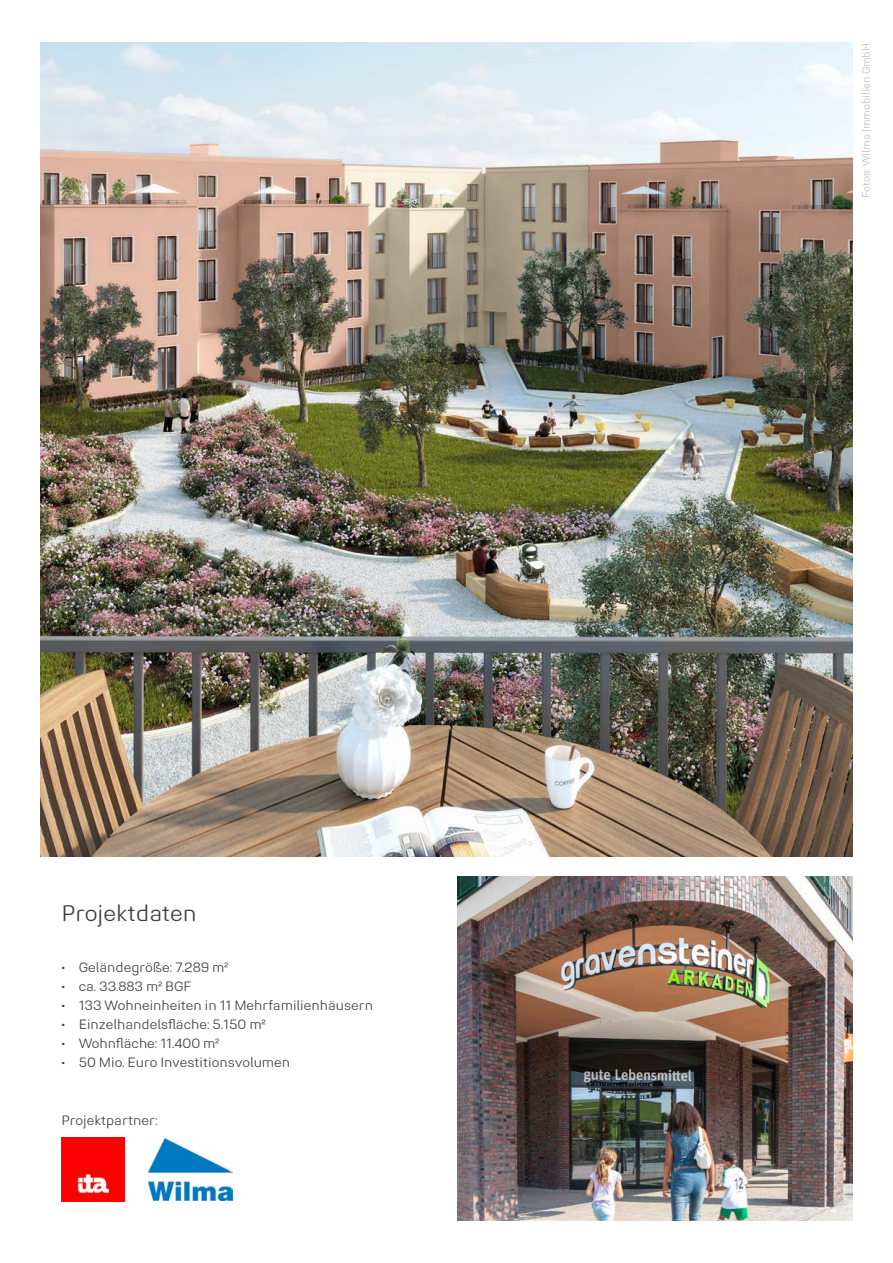
<style>
.page{position:relative;width:893px;height:1263px;background:#fff}
.page>*{position:absolute;margin:0;border:0;box-sizing:border-box;transform-origin:0 0}
.t1{font:300 22.5px "Midpoint Pro";color:#3e3e3f}
.t2{font:300 13.5px "Midpoint Pro";color:#3e3e3f}
.t3{font:300 10.5px "Midpoint Pro";color:#bcbdc0}
</style>
<div class="page">
<img style="left:40px;top:43px;width:813px;height:814px">
<img style="left:457px;top:876px;width:396px;height:344px">
<img style="left:149px;top:1138px;width:84px;height:62px">
<img style="left:62px;top:1138px;width:62px;height:63px">
<h1 class="t1" style="left:62px;top:899px;width:137px">Projektdaten</h1>
<p class="t2" style="left:62px;top:959px;width:168px">• Geländegröße: 7.289 m²</p>
<p class="t2" style="left:62px;top:978px;width:131px">• ca. 33.883 m² BGF</p>
<p class="t2" style="left:62px;top:997px;width:313px">• 133 Wohneinheiten in 11 Mehrfamilienhäusern</p>
<p class="t2" style="left:62px;top:1016px;width:205px">• Einzelhandelsfläche: 5.150 m²</p>
<p class="t2" style="left:62px;top:1035px;width:159px">• Wohnfläche: 11.400 m²</p>
<p class="t2" style="left:62px;top:1054px;width:230px">• 50 Mio. Euro Investitionsvolumen</p>
<p class="t2" style="left:62px;top:1112px;width:97px">Projektpartner:</p>
<p class="t3" style="left:860px;top:198px;width:156px;rotate:-90deg">Fotos: Wilma Immobilien GmbH</p>
</div>
